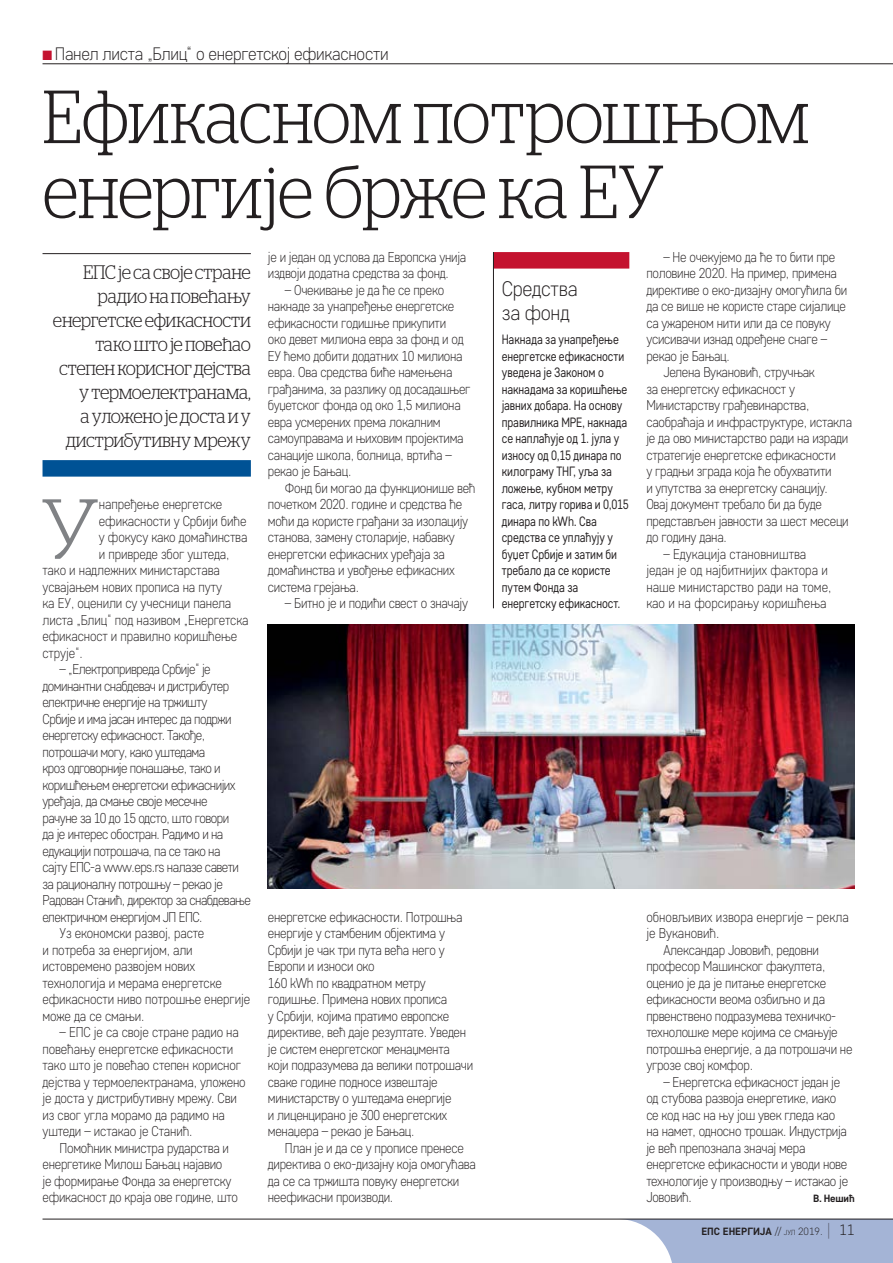
<style>
.page{position:relative;width:893px;height:1263px;background:#fff}
.page>*{position:absolute;margin:0;border:0;box-sizing:border-box;transform-origin:0 0}
.t1{font:300 84.9px "Stag LC";color:#808285}
.t2{font:300 75px/75px "Stag LC";letter-spacing:-.01em;color:#231f20;scale:.9 1}
.t3{font:300 21px/24px "Core Sans D25";letter-spacing:-.015em;color:#231f20;scale:.95 1}
.t4{font:300 19.5px/24px "Stag LC";letter-spacing:-.02em;color:#231f20;text-align:right;scale:.9 1}
.t5{font:300 18px "Core Sans D25";letter-spacing:-.02em;color:#231f20;scale:.95 1}
.t6{font:300 14.25px/16.5px "Core Sans D25";letter-spacing:-.02em;color:#231f20;scale:.9 1}
.t7{font:300 14.25px "Core Sans D25";letter-spacing:-.04em;color:#231f20;scale:.9 1}
.t8{font:300 14.25px/16.5px "Core Sans D25";color:#231f20;text-align:center;scale:.9 1}
.t9{font:13.5px/16.5px "Core Sans D35";letter-spacing:-.01em;color:#231f20;scale:.85 1}
.t10{font:700 10.5px "Core Sans D55";color:#231f20}
.s1{color:#c4122f}
.s2{font-family:"Core Sans D25";font-weight:300}
.s3{font-family:"Core Sans D25";font-weight:300;font-size:7.35px}
.s4{font-family:"Core Sans D15";font-weight:100;font-size:18px}
.s5{font-family:"Core Sans D25";font-weight:300;font-size:15px}
</style>
<div class="page">
<svg style="left:628px;top:1220px;width:265px;height:43px;background:#aebcda"></svg>
<hr style="left:43px;top:64px;width:850px;height:1px;background:#231f20">
<hr style="left:43px;top:1219px;width:850px;height:1px;background:#231f20">
<hr style="left:43px;top:253px;width:208px;height:1px;background:#231f20">
<div style="left:43px;top:460px;width:208px;height:17px;background:#005295"></div>
<div style="left:493px;top:252px;width:136px;height:17px;background:#c4122f"></div>
<hr style="left:493px;top:252px;width:1px;height:356px;background:#231f20">
<img style="left:268px;top:625px;width:587px;height:264px">
<p class="t5" style="left:43px;top:43px;width:366px"><span class="s1">■</span> Панел листа „Блиц“ о енергетској ефикасности</p>
<h2 class="t2" style="left:43px;top:72px;width:853px">Ефикасном потрошњом енергије брже ка ЕУ</h2>
<h3 class="t4" style="left:53px;top:259px;width:221px">ЕПС је са своје стране радио на повећању енергетске ефикасности тако што је повећао степен корисног дејства у термоелектранама,<br>а уложено је доста и у дистрибутивну мрежу</h3>
<p class="t6" style="left:663px;top:248px;width:192px">– Не очекујемо да ће то бити пре</p>
<p class="t6" style="left:646px;top:265px;width:213px">половине 2020. На пример, примена</p>
<p class="t6" style="left:646px;top:281px;width:225px">директиве о еко-дизајну омогућила би</p>
<p class="t6" style="left:646px;top:298px;width:223px">да се више не користе старе сијалице</p>
<p class="t6" style="left:646px;top:314px;width:207px">са ужареном нити или да се повуку</p>
<p class="t6" style="left:646px;top:331px;width:202px">усисивачи изнад одређене снаге –</p>
<p class="t6" style="left:646px;top:347px;width:94px">рекао је Бањац.</p>
<p class="t6" style="left:663px;top:364px;width:170px">Јелена Вукановић, стручњак</p>
<p class="t6" style="left:646px;top:380px;width:167px">за енергетску ефикасност у</p>
<p class="t6" style="left:646px;top:397px;width:183px">Министарству грађевинарства,</p>
<p class="t6" style="left:646px;top:413px;width:230px">саобраћаја и инфраструктуре, истакла</p>
<p class="t6" style="left:646px;top:430px;width:226px">је да ово министарство ради на изради</p>
<p class="t6" style="left:646px;top:446px;width:212px">стратегије енергетске ефикасности</p>
<p class="t6" style="left:646px;top:463px;width:207px">у градњи зграда која ће обухватити</p>
<p class="t6" style="left:646px;top:479px;width:203px">и упутства за енергетску санацију.</p>
<p class="t6" style="left:646px;top:496px;width:196px">Овај документ требало би да буде</p>
<p class="t6" style="left:646px;top:512px;width:226px">представљен јавности за шест месеци</p>
<p class="t6" style="left:646px;top:529px;width:91px">до годину дана.</p>
<p class="t8" style="left:646px;top:545px;width:207px">– Едукација становништва<br>један је од најбитнијих фактора и наше министарство ради на томе, као и на форсирању коришћења</p>
<p class="t6" style="left:268px;top:248px;width:222px">је и један од услова да Европска унија издвоји додатна средства за фонд.</p>
<p class="t6" style="left:268px;top:281px;width:227px;text-indent:17px">– Очекивање је да ће се преко накнаде за унапређење енергетске ефикасности годишње прикупити<br>око девет милиона евра за фонд и од<br>ЕУ ћемо добити додатних 10 милиона евра. Ова средства биће намењена грађанима, за разлику од досадашњег буџетског фонда од око 1,5 милиона евра усмерених према локалним самоуправама и њиховим пројектима санације школа, болница, вртића – рекао је Бањац.</p>
<p class="t6" style="left:268px;top:479px;width:232px;text-indent:17px">Фонд би могао да функционише већ почетком 2020. године и средства ће моћи да користе грађани за изолацију станова, замену столарије, набавку енергетски ефикасних уређаја за домаћинства и увођење ефикасних система грејања.</p>
<p class="t6" style="left:285px;top:595px;width:205px">– Битно је и подићи свест о значају</p>
<h3 class="t3" style="left:502px;top:276px;width:81px">Средства за фонд</h3>
<p class="t9" style="left:502px;top:331px;width:151px">Накнада за унапређење енергетске ефикасности уведена је Законом о накнадама за коришћење јавних добара. На основу правилника МРЕ, накнада се наплаћује од 1. јула у износу од 0,15 динара по килограму ТНГ, уља за ложење, кубном метру гаса, литру горива и 0,015 динара по kWh. Сва средства се уплаћују у буџет Србије и затим би требало да се користе путем Фонда за енергетску ефикасност.</p>
<h1 class="t1" style="left:41px;top:467px;width:59px">У</h1>
<p class="t6" style="left:99px;top:496px;width:139px">напређење енергетске</p>
<p class="t6" style="left:99px;top:512px;width:165px">ефикасности у Србији биће</p>
<p class="t6" style="left:99px;top:529px;width:167px">у фокусу како домаћинства</p>
<p class="t6" style="left:99px;top:545px;width:147px">и привреде због уштеда,</p>
<p class="t6" style="left:43px;top:562px;width:199px">тако и надлежних министарстава</p>
<p class="t6" style="left:43px;top:578px;width:201px">усвајањем нових прописа на путу</p>
<p class="t6" style="left:43px;top:595px;width:211px">ка ЕУ, оценили су учесници панела</p>
<p class="t6" style="left:43px;top:611px;width:230px">листа „Блиц“ под називом „Енергетска</p>
<p class="t6" style="left:43px;top:628px;width:218px">ефикасност и правилно коришћење</p>
<p class="t6" style="left:43px;top:644px;width:46px">струје“.</p>
<p class="t7" style="left:60px;top:660px;width:169px">– „Електропривреда Србије“ је</p>
<p class="t7" style="left:43px;top:677px;width:209px">доминантни снабдевач и дистрибутер</p>
<p class="t7" style="left:43px;top:693px;width:185px">електричне енергије на тржишту</p>
<p class="t7" style="left:43px;top:710px;width:212px">Србије и има јасан интерес да подржи</p>
<p class="t7" style="left:43px;top:726px;width:182px">енергетску ефикасност. Такође,</p>
<p class="t7" style="left:43px;top:743px;width:182px">потрошачи могу, како уштедама</p>
<p class="t7" style="left:43px;top:759px;width:199px">кроз одговорније понашање, тако и</p>
<p class="t7" style="left:43px;top:776px;width:216px">коришћењем енергетски ефикаснијих</p>
<p class="t7" style="left:43px;top:792px;width:185px">уређаја, да смање своје месечне</p>
<p class="t7" style="left:43px;top:809px;width:209px">рачуне за 10 до 15 одсто, што говори</p>
<p class="t7" style="left:43px;top:825px;width:202px">да је интерес обостран. Радимо и на</p>
<p class="t7" style="left:43px;top:842px;width:199px">едукацији потрошача, па се тако на</p>
<p class="t7" style="left:43px;top:858px;width:220px">сајту ЕПС-а www.eps.rs налазе савети</p>
<p class="t7" style="left:43px;top:875px;width:202px">за рационалну потрошњу – рекао је</p>
<p class="t7" style="left:43px;top:891px;width:233px">Радован Станић, директор за снабдевање</p>
<p class="t7" style="left:43px;top:908px;width:179px">електричном енергијом ЈП ЕПС.</p>
<p class="t6" style="left:60px;top:925px;width:162px">Уз економски развој, расте</p>
<p class="t6" style="left:43px;top:941px;width:168px">и потреба за енергијом, али</p>
<p class="t6" style="left:43px;top:958px;width:171px">истовремено развојем нових</p>
<p class="t6" style="left:43px;top:974px;width:201px">технологија и мерама енергетске</p>
<p class="t6" style="left:43px;top:991px;width:232px">ефикасности ниво потрошње енергије</p>
<p class="t6" style="left:43px;top:1007px;width:115px">може да се смањи.</p>
<p class="t6" style="left:43px;top:1024px;width:227px;text-indent:17px">– ЕПС је са своје стране радио на повећању енергетске ефикасности тако што је повећао степен корисног дејства у термоелектранама, уложено је доста у дистрибутивну мрежу. Сви из свог угла морамо да радимо на уштеди – истакао је Станић.</p>
<p class="t6" style="left:43px;top:1139px;width:219px;text-indent:17px">Помоћник министра рударства и енергетике Милош Бањац најавио<br>је формирање Фонда за енергетску ефикасност до краја ове године, што</p>
<p class="t8" style="left:646px;top:908px;width:226px">обновљивих извора енергије – рекла</p>
<p class="t8" style="left:646px;top:925px;width:83px">је Вукановић.</p>
<p class="t6" style="left:663px;top:941px;width:174px">Александар Јововић, редовни</p>
<p class="t6" style="left:646px;top:958px;width:200px">професор Машинског факултета,</p>
<p class="t6" style="left:646px;top:974px;width:201px">оценио је да је питање енергетске</p>
<p class="t6" style="left:646px;top:991px;width:200px">ефикасности веома озбиљно и да</p>
<p class="t6" style="left:646px;top:1007px;width:213px">првенствено подразумева техничко-</p>
<p class="t6" style="left:646px;top:1024px;width:214px">технолошке мере којима се смањује</p>
<p class="t6" style="left:646px;top:1040px;width:231px">потрошња енергије, а да потрошачи не</p>
<p class="t6" style="left:646px;top:1057px;width:120px">угрозе свој комфор.</p>
<p class="t6" style="left:646px;top:1073px;width:226px;text-indent:17px">– Енергетска ефикасност један је од стубова развоја енергетике, иако се код нас на њу још увек гледа као на намет, односно трошак. Индустрија је већ препознала значај мера енергетске ефикасности и уводи нове технологије у производњу – истакао је<br>Јововић.</p>
<p class="t6" style="left:268px;top:908px;width:230px">енергетске ефикасности. Потрошња енергије у стамбеним објектима у<br>Србији је чак три пута већа него у<br>Европи и износи око<br>160 kWh по квадратном метру годишње. Примена нових прописа<br>у Србији, којима пратимо европске директиве, већ даје резултате. Уведен је систем енергетског менаџмента који подразумева да велики потрошачи сваке године подносе извештаје министарству о уштедама енергије<br>и лиценцирано је 300 енергетских менаџера – рекао је Бањац.</p>
<p class="t6" style="left:268px;top:1139px;width:233px;text-indent:17px">План је и да се у прописе пренесе директива о еко-дизајну која омогућава да се са тржишта повуку енергетски неефикасни производи.</p>
<p class="t10" style="left:813px;top:1192px;width:43px">В. Нешић</p>
<p class="t10" style="left:701px;top:1225px;width:155px">ЕПС ЕНЕРГИЈА <span class="s2">//</span> <span class="s3">јул</span> <span class="s2">2019.</span> <span class="s4">|</span> <span class="s5">11</span></p>
</div>
